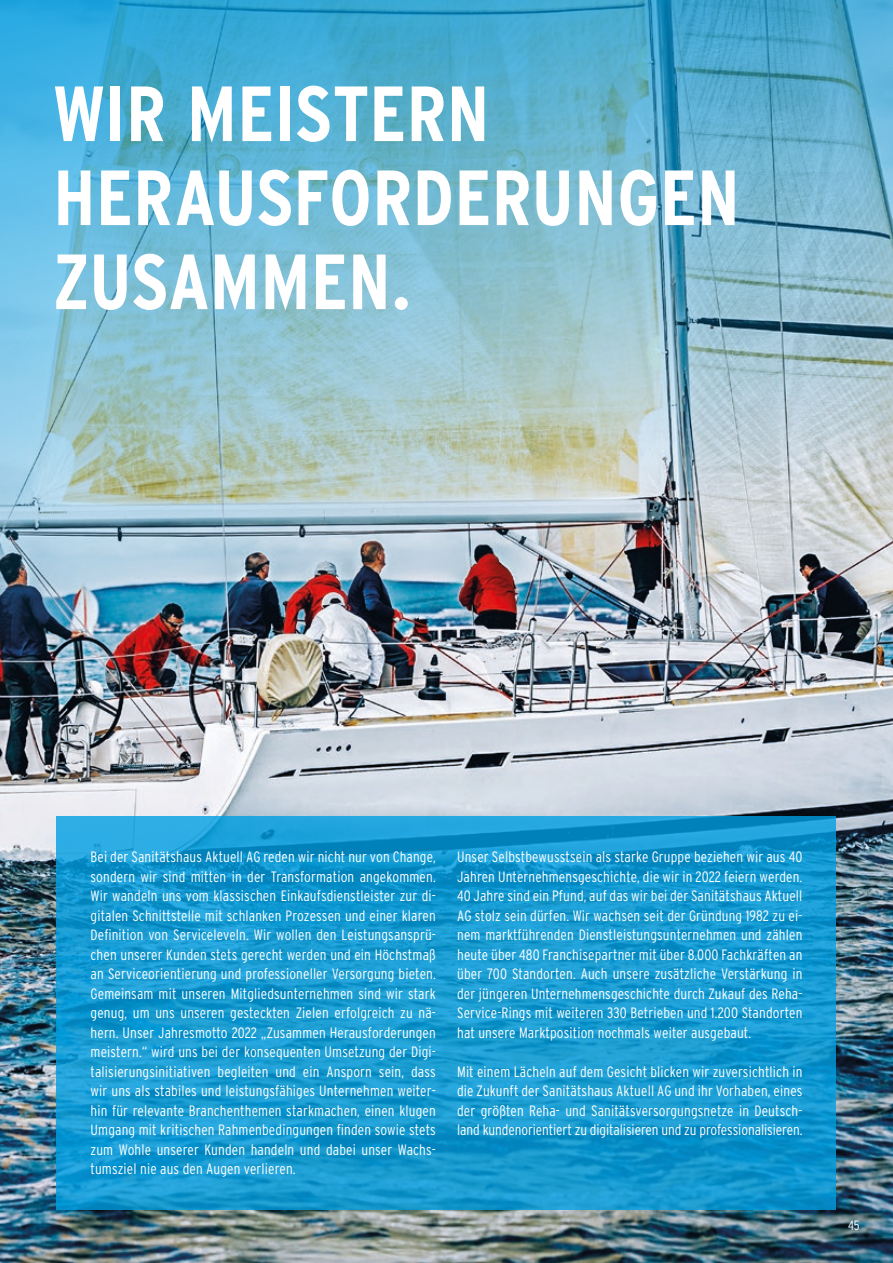
<style>
.page{position:relative;width:893px;height:1263px;background:#fff}
.page>*{position:absolute;margin:0;border:0;box-sizing:border-box;transform-origin:0 0}
.t1{font:700 condensed 78px/84px "Interstate";letter-spacing:.005em;color:#fff}
.t2{font:300 condensed 15px/19.5px "Interstate";letter-spacing:.01em;color:#fff;text-align:justify}
.t3{font:300 condensed 13.5px "Interstate";color:#fff}
</style>
<div class="page">
<img style="left:0;top:687px;width:893px;height:576px">
<svg style="left:57px;top:816px;width:779px;height:394px;background:#1599d0"></svg>
<img style="left:0;top:0;width:893px;height:687px">
<h1 class="t1" style="left:53px;top:71px;width:688px">WIR MEISTERN<br>HERAUSFORDERUNGEN<br>ZUSAMMEN.</h1>
<p class="t2" style="left:91px;top:847px;width:347px">Bei der Sanitätshaus Aktuell AG reden wir nicht nur von Change, sondern wir sind mitten in der Transformation angekommen.<br>Wir wandeln uns vom klassischen Einkaufsdienstleister zur di&shy;gitalen Schnittstelle mit schlanken Prozessen und einer klaren Definition von Serviceleveln. Wir wollen den Leistungsansprü&shy;chen unserer Kunden stets gerecht werden und ein Höchstmaß an Serviceorientierung und professioneller Versorgung bieten.<br>Gemeinsam mit unseren Mitgliedsunternehmen sind wir stark genug, um uns unseren gesteckten Zielen erfolgreich zu nä&shy;hern. Unser Jahresmotto 2022 „Zusammen Herausforderungen meistern.“ wird uns bei der konsequenten Umsetzung der Digi&shy;talisierungsinitiativen begleiten und ein Ansporn sein, dass wir uns als stabiles und leistungsfähiges Unternehmen weiter&shy;hin für relevante Branchenthemen starkmachen, einen klugen Umgang mit kritischen Rahmenbedingungen finden sowie stets zum Wohle unserer Kunden handeln und dabei unser Wachs&shy;tumsziel nie aus den Augen verlieren.</p>
<p class="t2" style="left:457px;top:847px;width:347px">Unser Selbstbewusstsein als starke Gruppe beziehen wir aus 40<br>Jahren Unternehmensgeschichte, die wir in 2022 feiern werden.<br>40 Jahre sind ein Pfund, auf das wir bei der Sanitätshaus Aktuell AG stolz sein dürfen. Wir wachsen seit der Gründung 1982 zu ei&shy;nem marktführenden Dienstleistungsunternehmen und zählen heute über 480 Franchisepartner mit über 8.000 Fachkräften an über 700 Standorten. Auch unsere zusätzliche Verstärkung in der jüngeren Unternehmensgeschichte durch Zukauf des Reha-Service-Rings mit weiteren 330 Betrieben und 1.200 Standorten hat unsere Marktposition nochmals weiter ausgebaut.</p>
<p class="t2" style="left:457px;top:1061px;width:347px">Mit einem Lächeln auf dem Gesicht blicken wir zuversichtlich in die Zukunft der Sanitätshaus Aktuell AG und ihr Vorhaben, eines der größten Reha- und Sanitätsversorgungsnetze in Deutsch&shy;land kundenorientiert zu digitalisieren und zu professionalisieren.</p>
<p class="t3" style="left:848px;top:1217px;width:13px">45</p>
</div>
